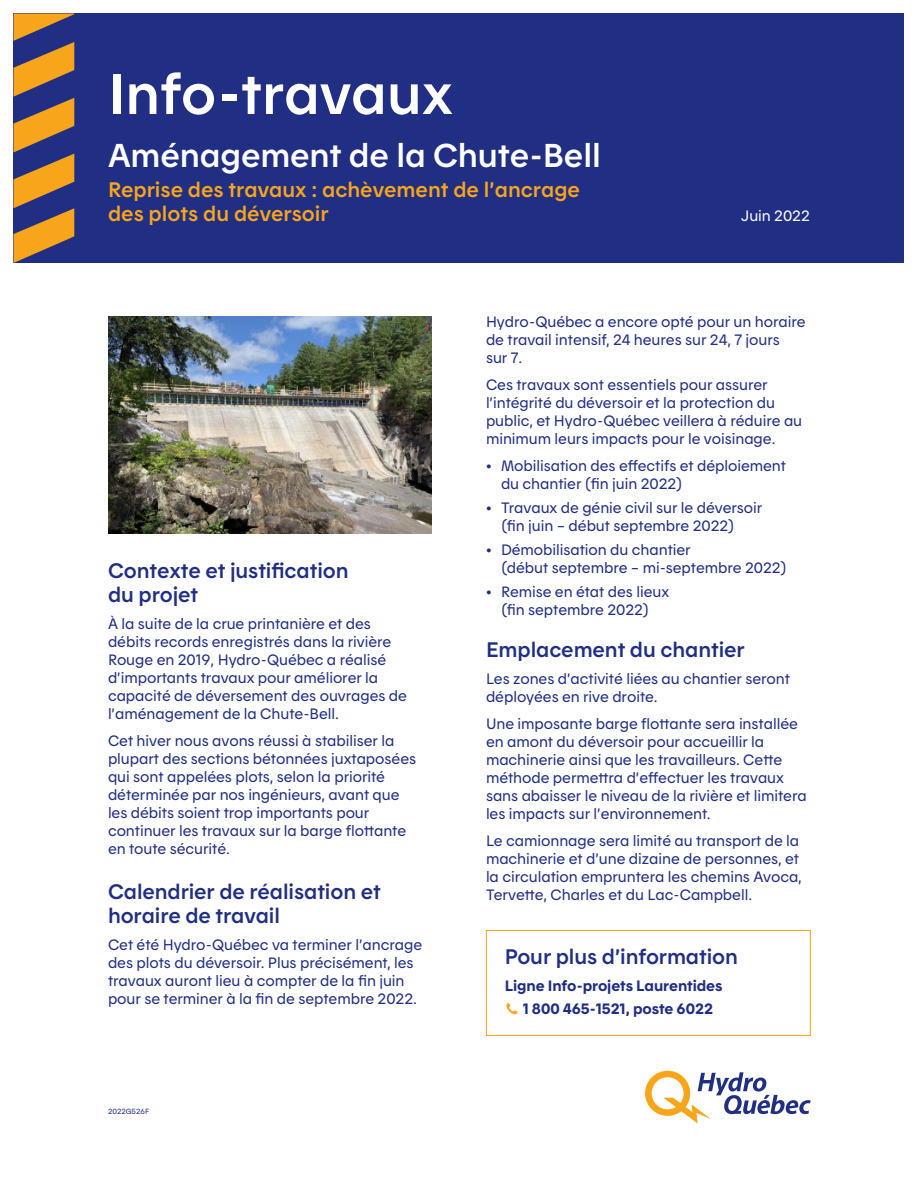
<style>
.page{position:relative;width:918px;height:1188px;background:#fff}
.page>*{position:absolute;margin:0;border:0;box-sizing:border-box;transform-origin:0 0}
.t1{font:57px "Hydro Quebec Demi";color:#fff}
.t2{font:33px "Hydro Quebec Demi";letter-spacing:-.005em;color:#fff}
.t3{font:21px/24px "Hydro Quebec Demi";letter-spacing:-.005em;color:#202e84}
.t4{font:21px/24px "Hydro Quebec Demi";color:#f9a51b}
.t5{font:15px/18px "Hydro Quebec Normal";letter-spacing:-.005em;color:#202e84}
.t6{font:15px "Hydro Quebec Gras";letter-spacing:-.005em;color:#202e84}
.t7{font:15px "Hydro Quebec Normal";letter-spacing:-.005em;color:#fff}
.t8{font:7.5px "Hydro Quebec Normal";letter-spacing:-.005em;color:#202e84}
.s1{font-family:"Hydro Quebec Gras"}
.s2{color:#fff}
</style>
<div class="page">
<div style="left:14px;top:14px;width:890px;height:249px;background:#202e84"></div>
<svg style="left:14px;top:14px;width:60px;height:249px"></svg>
<div style="left:486px;top:930px;width:325px;height:106px;border:1px solid #f9a51b"></div>
<img style="left:108px;top:316px;width:324px;height:218px">
<svg style="left:506px;top:1003px;width:12px;height:11px"></svg>
<img style="left:645px;top:1071px;width:165px;height:53px">
<h1 class="t1" style="left:108px;top:59px;width:346px">Info-travaux</h1>
<h1 class="t2" style="left:108px;top:136px;width:494px">Aménagement de la Chute-Bell</h1>
<h1 class="t4" style="left:108px;top:177px;width:474px">Reprise des travaux : achèvement de l’ancrage des plots du déversoir</h1>
<p class="t7" style="left:741px;top:207px;width:70px">Juin 2022</p>
<h2 class="t3" style="left:108px;top:558px;width:242px">Contexte et justification du projet</h2>
<p class="t5" style="left:108px;top:614px;width:301px">À la suite de la crue printanière et des débits records enregistrés dans la rivière Rouge en 2019, Hydro-Québec a réalisé d’importants travaux pour améliorer la capacité de déversement des ouvrages de l’aménagement de la Chute-Bell.</p>
<p class="t5" style="left:108px;top:731px;width:310px">Cet hiver nous avons réussi à stabiliser la plupart des sections bétonnées juxtaposées qui sont appelées plots, selon la priorité déterminée par nos ingénieurs, avant que les débits soient trop importants pour continuer les travaux sur la barge flottante en toute sécurité.</p>
<h2 class="t3" style="left:108px;top:879px;width:274px">Calendrier de réalisation et horaire de travail</h2>
<p class="t5" style="left:108px;top:935px;width:316px">Cet été Hydro-Québec va terminer l’ancrage des plots du déversoir. Plus précisément, les travaux auront lieu à compter de la fin juin pour se terminer à la fin de septembre 2022.</p>
<p class="t8" style="left:108px;top:1107px;width:43px">2022G526F</p>
<p class="t5" style="left:486px;top:312px;width:321px">Hydro-Québec a encore opté pour un horaire de travail intensif, 24 heures sur 24, 7 jours<br>sur 7.</p>
<p class="t5" style="left:486px;top:375px;width:318px">Ces travaux sont essentiels pour assurer l’intégrité du déversoir et la protection du public, et Hydro-Québec veillera à réduire au minimum leurs impacts pour le voisinage.</p>
<p class="t5" style="left:501px;top:456px;width:287px;text-indent:-15px"><span class="s1">•</span> Mobilisation des effectifs et déploiement du chantier (fin juin 2022)</p>
<p class="t5" style="left:501px;top:498px;width:263px;text-indent:-15px"><span class="s1">•</span> Travaux de génie civil sur le déversoir (fin juin – début septembre 2022)</p>
<p class="t5" style="left:501px;top:540px;width:287px;text-indent:-15px"><span class="s1">•</span> Démobilisation du chantier<br>(début septembre – mi-septembre 2022)</p>
<p class="t5" style="left:486px;top:582px;width:185px;text-align:center"><span class="s1">•</span> Remise en état des lieux (fin septembre 2022)</p>
<h2 class="t3" style="left:486px;top:637px;width:260px">Emplacement du chantier</h2>
<p class="t5" style="left:486px;top:669px;width:306px">Les zones d’activité liées au chantier seront déployées en rive droite.</p>
<p class="t5" style="left:486px;top:714px;width:322px">Une imposante barge flottante sera installée en amont du déversoir pour accueillir la machinerie ainsi que les travailleurs. Cette méthode permettra d’effectuer les travaux sans abaisser le niveau de la rivière et limitera les impacts sur l’environnement.</p>
<p class="t5" style="left:486px;top:831px;width:317px">Le camionnage sera limité au transport de la machinerie et d’une dizaine de personnes, et la circulation empruntera les chemins Avoca, Tervette, Charles et du Lac-Campbell.</p>
<h2 class="t3" style="left:505px;top:944px;width:235px">Pour plus d’information</h2>
<p class="t6" style="left:505px;top:977px;width:227px">Ligne Info-projets Laurentides <span class="s2">:</span></p>
<p class="t6" style="left:523px;top:999px;width:192px">1 800 465-1521, poste 6022</p>
</div>
